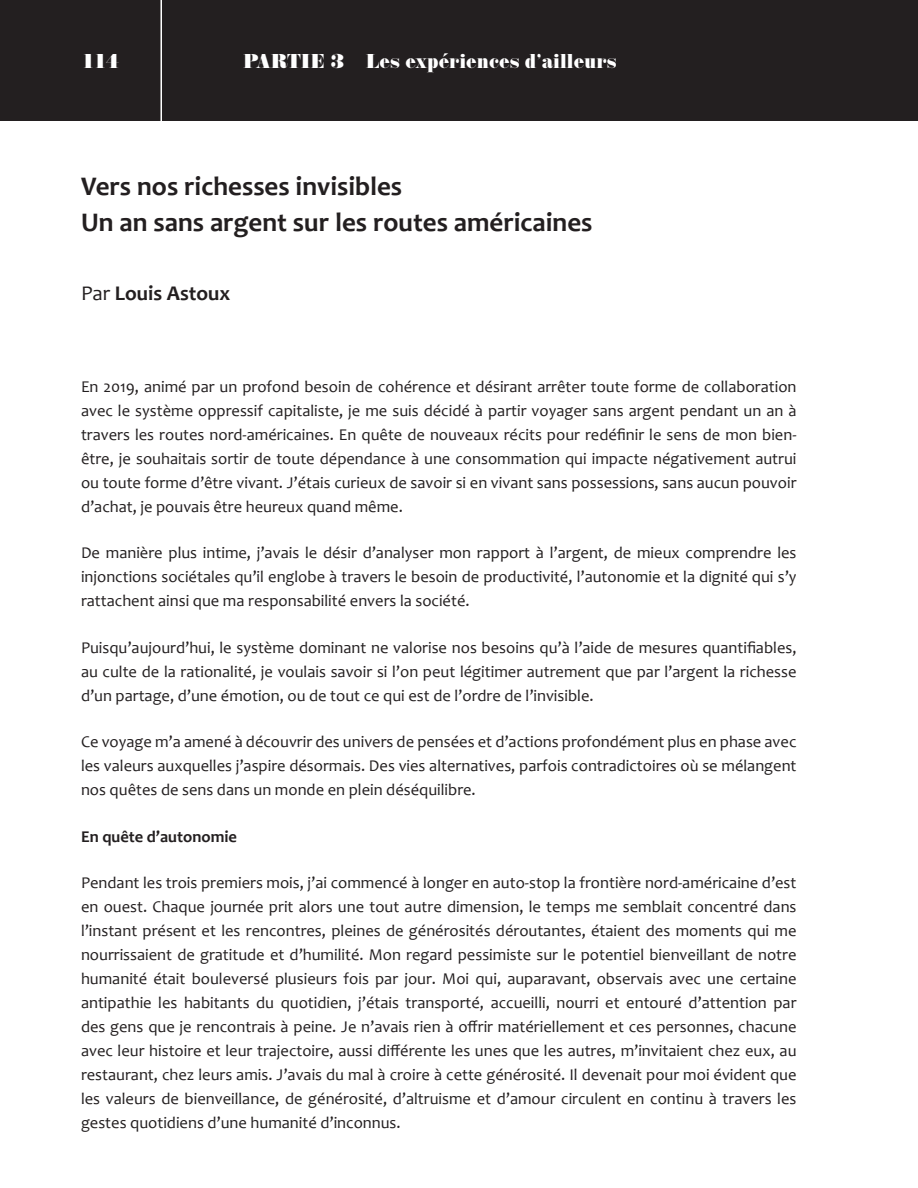
<style>
.page{position:relative;width:918px;height:1188px;background:#fff}
.page>*{position:absolute;margin:0;border:0;box-sizing:border-box;transform-origin:0 0}
.Titre_de_l_article{font:700 27px/36px "Candara";color:#231f20}
.t1{font:800 21px "Annlie LT";color:#fff}
.Auteurs_de_l_article{font:700 21px "Candara";color:#231f20}
.Corps_de_texte{font:16.5px/24px "Candara";color:#231f20;text-align:justify}
.Sous-titre{font:700 16.5px "Candara";color:#231f20}
.s1{font-weight:400}
</style>
<div class="page">
<div style="left:0;top:0;width:918px;height:122px;background:#231f20"></div>
<hr style="left:160px;top:0;width:2px;height:122px;background:#fff">
<p class="t1" style="left:81px;top:49px;width:40px">114</p>
<p class="t1" style="left:243px;top:49px;width:375px">PARTIE 3 Les expériences d’ailleurs</p>
<p class="Titre_de_l_article" style="left:81px;top:168px;width:513px">Vers nos richesses invisibles<br>Un an sans argent sur les routes américaines</p>
<p class="Auteurs_de_l_article" style="left:81px;top:280px;width:151px"><span class="s1">Par</span> Louis Astoux</p>
<p class="Corps_de_texte" style="left:81px;top:374px;width:717px">En 2019, animé par un profond besoin de cohérence et désirant arrêter toute forme de collaboration avec le système oppressif capitaliste, je me suis décidé à partir voyager sans argent pendant un an à travers les routes nord-américaines. En quête de nouveaux récits pour redéfinir le sens de mon bien&shy;être, je souhaitais sortir de toute dépendance à une consommation qui impacte négativement autrui ou toute forme d’être vivant. J’étais curieux de savoir si en vivant sans possessions, sans aucun pouvoir d’achat, je pouvais être heureux quand même.</p>
<p class="Corps_de_texte" style="left:81px;top:541px;width:717px">De manière plus intime, j’avais le désir d’analyser mon rapport à l’argent, de mieux comprendre les injonctions sociétales qu’il englobe à travers le besoin de productivité, l’autonomie et la dignité qui s’y rattachent ainsi que ma responsabilité envers la société.</p>
<p class="Corps_de_texte" style="left:81px;top:635px;width:717px">Puisqu’aujourd’hui, le système dominant ne valorise nos besoins qu’à l’aide de mesures quantifiables, au culte de la rationalité, je voulais savoir si l’on peut légitimer autrement que par l’argent la richesse d’un partage, d’une émotion, ou de tout ce qui est de l’ordre de l’invisible.</p>
<p class="Corps_de_texte" style="left:81px;top:730px;width:717px">Ce voyage m’a amené à découvrir des univers de pensées et d’actions profondément plus en phase avec les valeurs auxquelles j’aspire désormais. Des vies alternatives, parfois contradictoires où se mélangent nos quêtes de sens dans un monde en plein déséquilibre.</p>
<p class="Sous-titre" style="left:81px;top:826px;width:157px">En quête d’autonomie</p>
<p class="Corps_de_texte" style="left:81px;top:871px;width:717px">Pendant les trois premiers mois, j’ai commencé à longer en auto-stop la frontière nord-américaine d’est en ouest. Chaque journée prit alors une tout autre dimension, le temps me semblait concentré dans l’instant présent et les rencontres, pleines de générosités déroutantes, étaient des moments qui me nourrissaient de gratitude et d’humilité. Mon regard pessimiste sur le potentiel bienveillant de notre humanité était bouleversé plusieurs fois par jour. Moi qui, auparavant, observais avec une certaine antipathie les habitants du quotidien, j’étais transporté, accueilli, nourri et entouré d’attention par des gens que je rencontrais à peine. Je n’avais rien à offrir matériellement et ces personnes, chacune avec leur histoire et leur trajectoire, aussi différente les unes que les autres, m’invitaient chez eux, au restaurant, chez leurs amis. J’avais du mal à croire à cette générosité. Il devenait pour moi évident que les valeurs de bienveillance, de générosité, d’altruisme et d’amour circulent en continu à travers les gestes quotidiens d’une humanité d’inconnus.</p>
</div>
